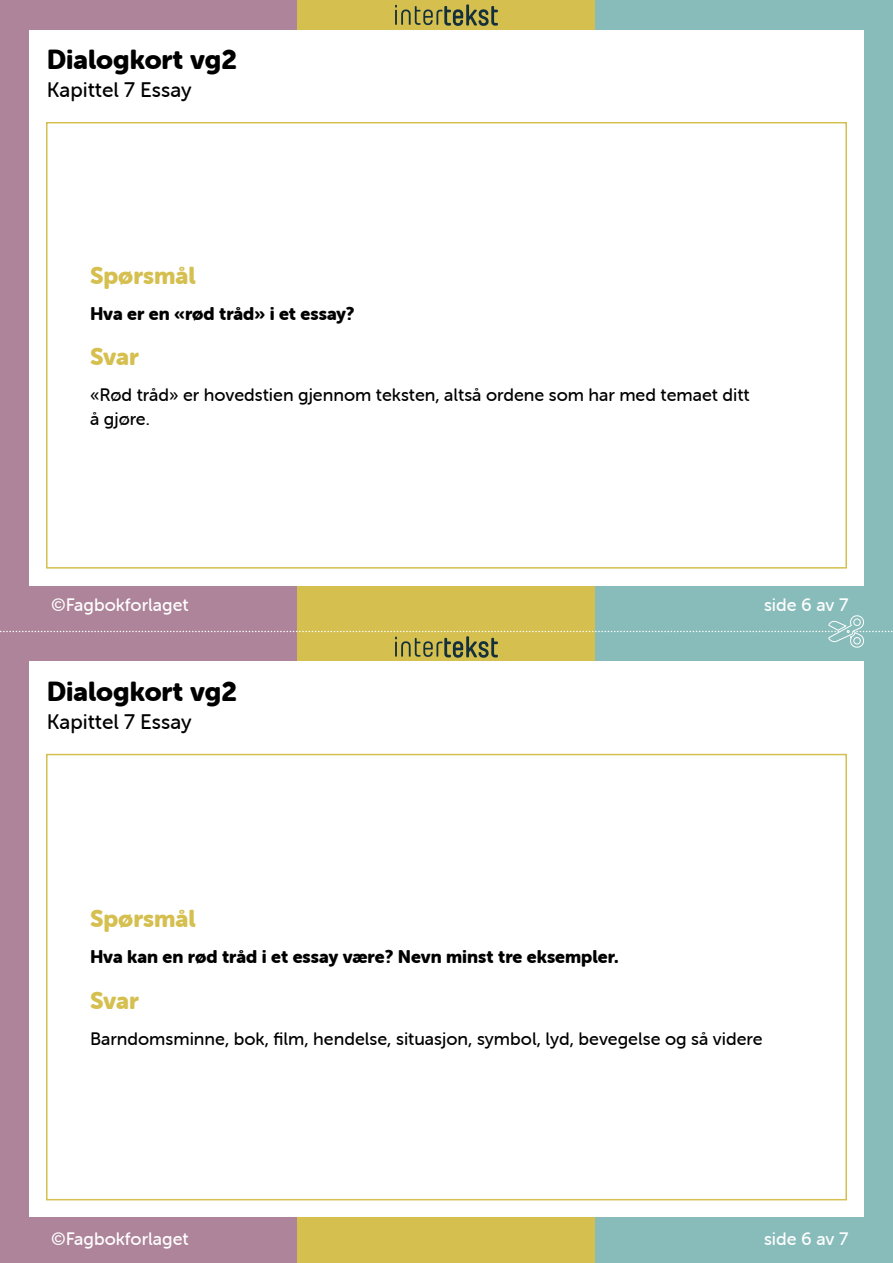
<style>
.page{position:relative;width:893px;height:1263px;background:#fff}
.page>*{position:absolute;margin:0;border:0;box-sizing:border-box;transform-origin:0 0}
.t1{font:27px "Museo Sans Rounded 900";color:#000}
.Card_Heading{font:24px "Museo Sans Rounded 900";color:#d5bf4f}
.t2{font:21px "Museo Sans Rounded 500";color:#000}
.Svar{font:18px/24px "Museo Sans Rounded 500";color:#000}
.Sporsmal{font:18px "Museo Sans Rounded 900";color:#000}
.Sporsmal-2{font:18px "Museo Sans Rounded 500";color:#fff}
</style>
<div class="page">
<div style="left:0;top:0;width:298px;height:632px;background:#ae849a"></div>
<div style="left:0;top:632px;width:298px;height:631px;background:#ae849a"></div>
<div style="left:298px;top:0;width:297px;height:632px;background:#d5bf4f"></div>
<div style="left:298px;top:632px;width:297px;height:631px;background:#d5bf4f"></div>
<div style="left:595px;top:0;width:298px;height:632px;background:#88bcba"></div>
<div style="left:595px;top:632px;width:298px;height:631px;background:#88bcba"></div>
<svg style="left:395px;top:4px;width:103px;height:22px"></svg>
<svg style="left:0;top:615px;width:893px;height:43px"></svg>
<div style="left:29px;top:30px;width:835px;height:555px;background:#fff"></div>
<div style="left:29px;top:662px;width:835px;height:555px;background:#fff"></div>
<div style="left:46px;top:122px;width:801px;height:447px;border:2px solid #d5bf4f"></div>
<div style="left:46px;top:754px;width:801px;height:446px;border:2px solid #d5bf4f"></div>
<h1 class="t1" style="left:47px;top:44px;width:192px">Dialogkort vg2</h1>
<p class="t2" style="left:47px;top:78px;width:146px">Kapittel 7 Essay</p>
<p class="Card_Heading" style="left:90px;top:262px;width:107px">Spørsmål</p>
<p class="Sporsmal" style="left:90px;top:303px;width:266px">Hva er en «rød tråd» i et essay?</p>
<p class="Card_Heading" style="left:90px;top:343px;width:50px">Svar</p>
<p class="Svar" style="left:90px;top:383px;width:661px">«Rød tråd» er hovedstien gjennom teksten, altså ordene som har med temaet ditt å gjøre.</p>
<p class="Sporsmal-2" style="left:51px;top:595px;width:139px">©Fagbokforlaget</p>
<p class="Sporsmal-2" style="left:764px;top:595px;width:86px">side 6 av 7</p>
<h1 class="t1" style="left:47px;top:676px;width:192px">Dialogkort vg2</h1>
<p class="t2" style="left:47px;top:710px;width:146px">Kapittel 7 Essay</p>
<p class="Card_Heading" style="left:90px;top:905px;width:107px">Spørsmål</p>
<p class="Sporsmal" style="left:90px;top:947px;width:530px">Hva kan en rød tråd i et essay være? Nevn minst tre eksempler.</p>
<p class="Card_Heading" style="left:90px;top:987px;width:50px">Svar</p>
<p class="Svar" style="left:90px;top:1027px;width:674px">Barndomsminne, bok, film, hendelse, situasjon, symbol, lyd, bevegelse og så videre</p>
<p class="Sporsmal-2" style="left:51px;top:1228px;width:139px">©Fagbokforlaget</p>
<p class="Sporsmal-2" style="left:764px;top:1228px;width:86px">side 6 av 7</p>
</div>
